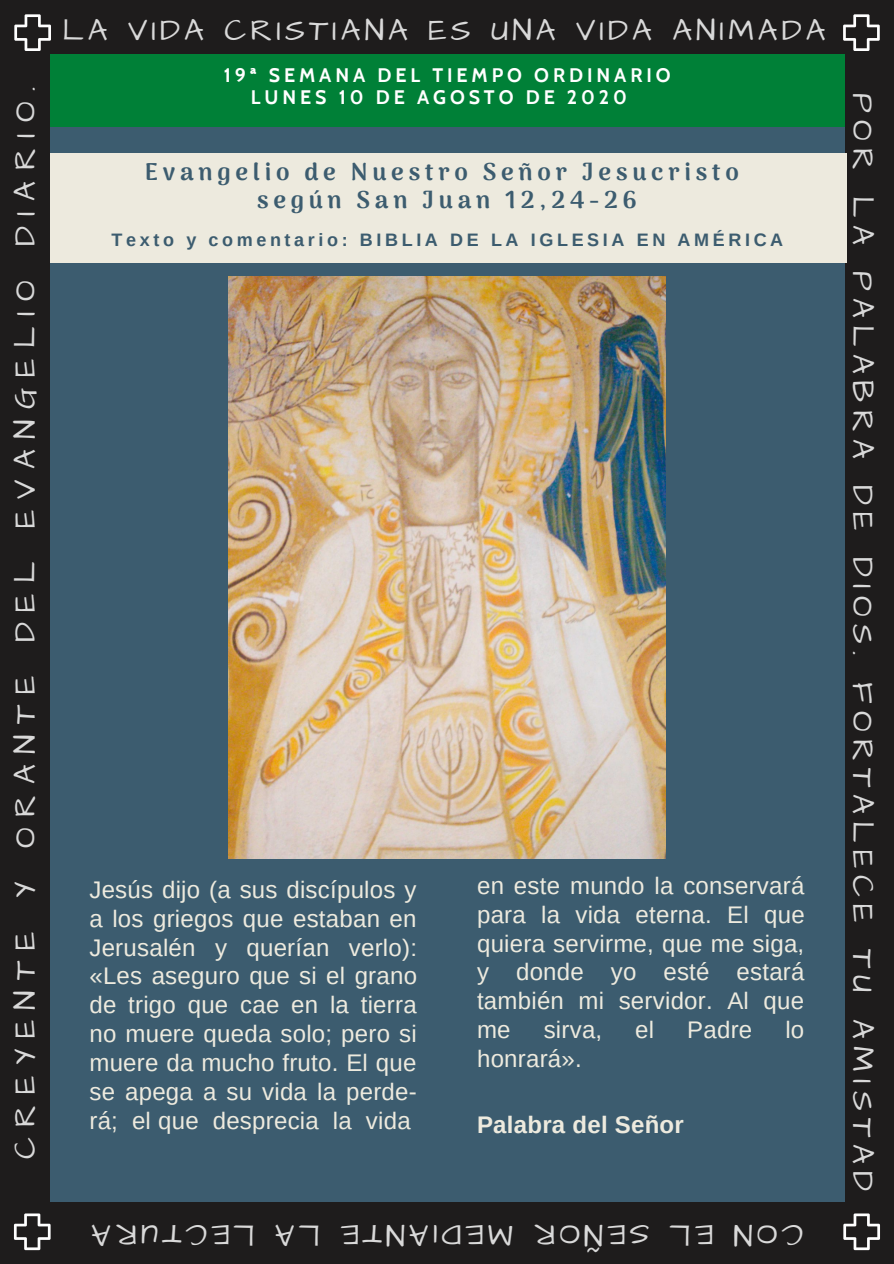
<style>
.page{position:relative;width:894px;height:1264px;background:#fff}
.page>*{position:absolute;margin:0;border:0;box-sizing:border-box;transform-origin:0 0}
.t1{font:30.9px "Architects Daughter";letter-spacing:.23em;color:#d9d9d9}
.t2{font:30.9px "Architects Daughter";letter-spacing:.345em;color:#d9d9d9}
.t3{font:30.9px "Architects Daughter";letter-spacing:.13em;color:#d9d9d9}
.t4{font:30.9px "Architects Daughter";letter-spacing:.125em;color:#d9d9d9}
.t5{font:900 24.15px/28px "Arima Madurai";letter-spacing:.2em;color:#3c5c6f;text-align:center}
.t6{font:24px/28.8px "Arimo";letter-spacing:.01em;color:#edeade;text-align:justify}
.t7{font:700 24px "Arimo";letter-spacing:.01em;color:#edeade}
.t8{font:700 19.5px/22px "Cabin";letter-spacing:.2em;color:#fff}
.t9{font:700 18px "Arimo";letter-spacing:.2em;color:#3c5c6f}
</style>
<div class="page">
<div style="left:0;top:0;width:893px;height:1263px;background:#1e1c1c"></div>
<div style="left:51px;top:60px;width:794px;height:1141px;background:#3c5c6f"></div>
<div style="left:51px;top:54px;width:793px;height:73px;background:#008037"></div>
<svg style="left:843px;top:14px;width:36px;height:37px"></svg>
<svg style="left:843px;top:1213px;width:36px;height:37px"></svg>
<svg style="left:14px;top:1213px;width:37px;height:37px"></svg>
<svg style="left:14px;top:14px;width:37px;height:37px"></svg>
<div style="left:51px;top:153px;width:795px;height:110px;background:#edeade"></div>
<img style="left:228px;top:276px;width:437px;height:582px">
<p class="t2" style="left:4px;top:1159px;width:1074px;rotate:-90deg">CREYENTE Y ORANTE DEL EVANGELIO DIARIO.</p>
<p class="t3" style="left:62px;top:10px;width:764px">LA VIDA CRISTIANA ES UNA VIDA ANIMADA</p>
<p class="t8" style="left:251px;top:64px;width:421px;text-indent:-27px">19ª SEMANA DEL TIEMPO ORDINARIO<br>LUNES 10 DE AGOSTO DE 2020</p>
<p class="t5" style="left:145px;top:157px;width:595px">Evangelio de Nuestro Señor Jesucristo según San Juan 12,24-26</p>
<p class="t9" style="left:112px;top:230px;width:673px">Texto y comentario: BIBLIA DE LA IGLESIA EN AMÉRICA</p>
<p class="t6" style="left:89px;top:875px;width:329px">Jesús dijo (a sus discípulos y a los griegos que estaban en Jerusalén y querían verlo): «Les aseguro que si el grano de trigo que cae en la tierra no muere queda solo; pero si muere da mucho fruto. El que se apega a su vida la perde&shy;rá; el que desprecia la vida</p>
<p class="t6" style="left:477px;top:871px;width:329px">en este mundo la conservará para la vida eterna. El que quiera servirme, que me siga, y donde yo esté estará también mi servidor. Al que me</p>
<p class="t6" style="left:543px;top:1015px;width:60px">sirva,</p>
<p class="t6" style="left:635px;top:1015px;width:20px">el</p>
<p class="t6" style="left:687px;top:1015px;width:67px">Padre</p>
<p class="t6" style="left:785px;top:1015px;width:20px">lo</p>
<p class="t6" style="left:477px;top:1044px;width:106px">honrará».</p>
<p class="t7" style="left:477px;top:1110px;width:208px">Palabra del Señor</p>
<p class="t4" style="left:255px;top:1255px;width:165px;rotate:-180deg">LECTURA</p>
<p class="t1" style="left:320px;top:1255px;width:47px;rotate:-180deg">LA</p>
<p class="t1" style="left:513px;top:1255px;width:174px;rotate:-180deg">MED AI NTE</p>
<p class="t1" style="left:649px;top:1255px;width:117px;rotate:-180deg">SEÑOR</p>
<p class="t1" style="left:713px;top:1255px;width:45px;rotate:-180deg">EL</p>
<p class="t1" style="left:802px;top:1255px;width:71px;rotate:-180deg">CON</p>
<p class="t1" style="left:883px;top:93px;width:1099px;rotate:90deg">POR LA PALABRA DE DIOS. FORTALECE TU AMISTAD</p>
</div>
